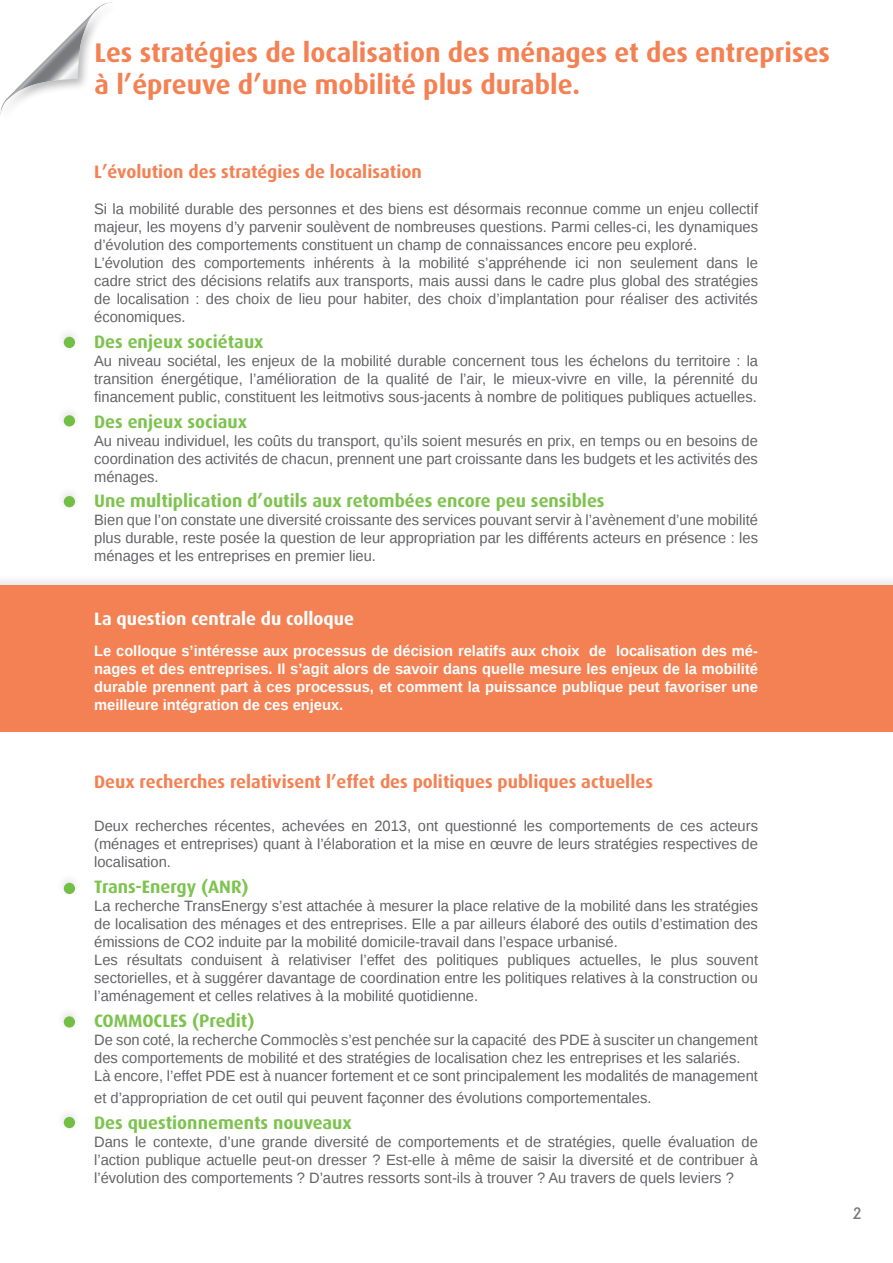
<style>
.page{position:relative;width:893px;height:1263px;background:#fff}
.page>*{position:absolute;margin:0;border:0;box-sizing:border-box;transform-origin:0 0}
.t1{font:700 27px/32.4px "Dax OT";color:#f48153}
.t2{font:700 18px "Dax OT";color:#7ec350}
.t3{font:700 18px "Dax OT";color:#f48153}
.t4{font:700 18px "Dax OT";color:#fff}
.t5{font:15px/18px "Liberation Sans";color:#636366;text-align:justify}
.t6{font:700 15px/18px "Liberation Sans";color:#fff;text-align:justify}
.t7{font:500 15px "Albertus";color:#76787b}
</style>
<div class="page">
<div style="left:0;top:573px;width:893px;height:163px;background:#231f20;opacity:.11"></div>
<div style="left:0;top:585px;width:893px;height:147px;background:#f48153"></div>
<img style="left:0;top:2px;width:112px;height:113px">
<div style="left:56px;top:327px;width:27px;height:27px;background:#231f20;opacity:.15"></div>
<div style="left:64px;top:337px;width:11px;height:11px;background:#71bf44;border-radius:50%"></div>
<div style="left:56px;top:405px;width:27px;height:27px;background:#231f20;opacity:.15"></div>
<div style="left:64px;top:415px;width:11px;height:11px;background:#71bf44;border-radius:50%"></div>
<div style="left:56px;top:486px;width:27px;height:27px;background:#231f20;opacity:.15"></div>
<div style="left:64px;top:496px;width:11px;height:11px;background:#71bf44;border-radius:50%"></div>
<div style="left:56px;top:872px;width:27px;height:27px;background:#231f20;opacity:.15"></div>
<div style="left:64px;top:883px;width:11px;height:11px;background:#71bf44;border-radius:50%"></div>
<div style="left:56px;top:1006px;width:27px;height:27px;background:#231f20;opacity:.15"></div>
<div style="left:64px;top:1016px;width:11px;height:11px;background:#71bf44;border-radius:50%"></div>
<div style="left:56px;top:1107px;width:27px;height:27px;background:#231f20;opacity:.15"></div>
<div style="left:64px;top:1117px;width:11px;height:11px;background:#71bf44;border-radius:50%"></div>
<h1 class="t1" style="left:95px;top:37px;width:737px">Les stratégies de localisation des ménages et des entreprises à l’épreuve d’une mobilité plus durable.</h1>
<p class="t3" style="left:94px;top:161px;width:329px">L’évolution des stratégies de localisation</p>
<p class="t5" style="left:94px;top:200px;width:665px;text-align:left">Si la mobilité durable des personnes et des biens est désormais reconnue comme un enjeu collectif majeur, les moyens d’y parvenir soulèvent de nombreuses questions. Parmi celles-ci, les dynamiques d’évolution des comportements constituent un champ de connaissances encore peu exploré.<br>L’évolution des comportements inhérents à la mobilité s’appréhende ici non seulement dans le cadre strict des décisions relatifs aux transports, mais aussi dans le cadre plus global des stratégies de localisation : des choix de lieu pour habiter, des choix d’implantation pour réaliser des activités économiques.</p>
<p class="t2" style="left:94px;top:331px;width:171px">Des enjeux sociétaux</p>
<p class="t5" style="left:94px;top:352px;width:665px">Au niveau sociétal, les enjeux de la mobilité durable concernent tous les échelons du territoire : la transition énergétique, l’amélioration de la qualité de l’air, le mieux-vivre en ville, la pérennité du financement public, constituent les leitmotivs sous-jacents à nombre de politiques publiques actuelles.</p>
<p class="t2" style="left:94px;top:411px;width:155px">Des enjeux sociaux</p>
<p class="t5" style="left:94px;top:432px;width:665px">Au niveau individuel, les coûts du transport, qu’ils soient mesurés en prix, en temps ou en besoins de coordination des activités de chacun, prennent une part croissante dans les budgets et les activités des ménages.</p>
<p class="t2" style="left:94px;top:491px;width:512px">Une multiplication d’outils aux retombées encore peu sensibles</p>
<p class="t5" style="left:94px;top:512px;width:665px">Bien que l’on constate une diversité croissante des services pouvant servir à l’avènement d’une mobilité plus durable, reste posée la question de leur appropriation par les différents acteurs en présence : les ménages et les entreprises en premier lieu.</p>
<p class="t4" style="left:94px;top:608px;width:261px">La question centrale du colloque</p>
<p class="t6" style="left:94px;top:641px;width:665px">Le colloque s’intéresse aux processus de décision relatifs aux choix de localisation des mé&shy;nages et des entreprises. Il s’agit alors de savoir dans quelle mesure les enjeux de la mobilité durable prennent part à ces processus, et comment la puissance publique peut favoriser une meilleure intégration de ces enjeux.</p>
<p class="t3" style="left:94px;top:771px;width:560px">Deux recherches relativisent l’effet des politiques publiques actuelles</p>
<p class="t5" style="left:94px;top:818px;width:665px">Deux recherches récentes, achevées en 2013, ont questionné les comportements de ces acteurs (ménages et entreprises) quant à l’élaboration et la mise en œuvre de leurs stratégies respectives de localisation.</p>
<p class="t2" style="left:94px;top:877px;width:156px">Trans-Energy (ANR)</p>
<p class="t5" style="left:94px;top:898px;width:665px;text-align:left">La recherche TransEnergy s’est attachée à mesurer la place relative de la mobilité dans les stratégies de localisation des ménages et des entreprises. Elle a par ailleurs élaboré des outils d’estimation des émissions de CO2 induite par la mobilité domicile-travail dans l’espace urbanisé.<br>Les résultats conduisent à relativiser l’effet des politiques publiques actuelles, le plus souvent sectorielles, et à suggérer davantage de coordination entre les politiques relatives à la construction ou l’aménagement et celles relatives à la mobilité quotidienne.</p>
<p class="t2" style="left:94px;top:1011px;width:162px">COMMOCLES (Predit)</p>
<p class="t5" style="left:94px;top:1032px;width:665px;text-align:left">De son coté, la recherche Commoclès s’est penchée sur la capacité des PDE à susciter un changement des comportements de mobilité et des stratégies de localisation chez les entreprises et les salariés.<br>Là encore, l’effet PDE est à nuancer fortement et ce sont principalement les modalités de management</p>
<p class="t5" style="left:94px;top:1089px;width:559px">et d’appropriation de cet outil qui peuvent façonner des évolutions comportementales.</p>
<p class="t2" style="left:94px;top:1112px;width:259px">Des questionnements nouveaux</p>
<p class="t5" style="left:94px;top:1133px;width:665px">Dans le contexte, d’une grande diversité de comportements et de stratégies, quelle évaluation de l’action publique actuelle peut-on dresser ? Est-elle à même de saisir la diversité et de contribuer à l’évolution des comportements ? D’autres ressorts sont-ils à trouver ? Au travers de quels leviers ?</p>
<p class="t7" style="left:853px;top:1204px;width:11px">2</p>
</div>
